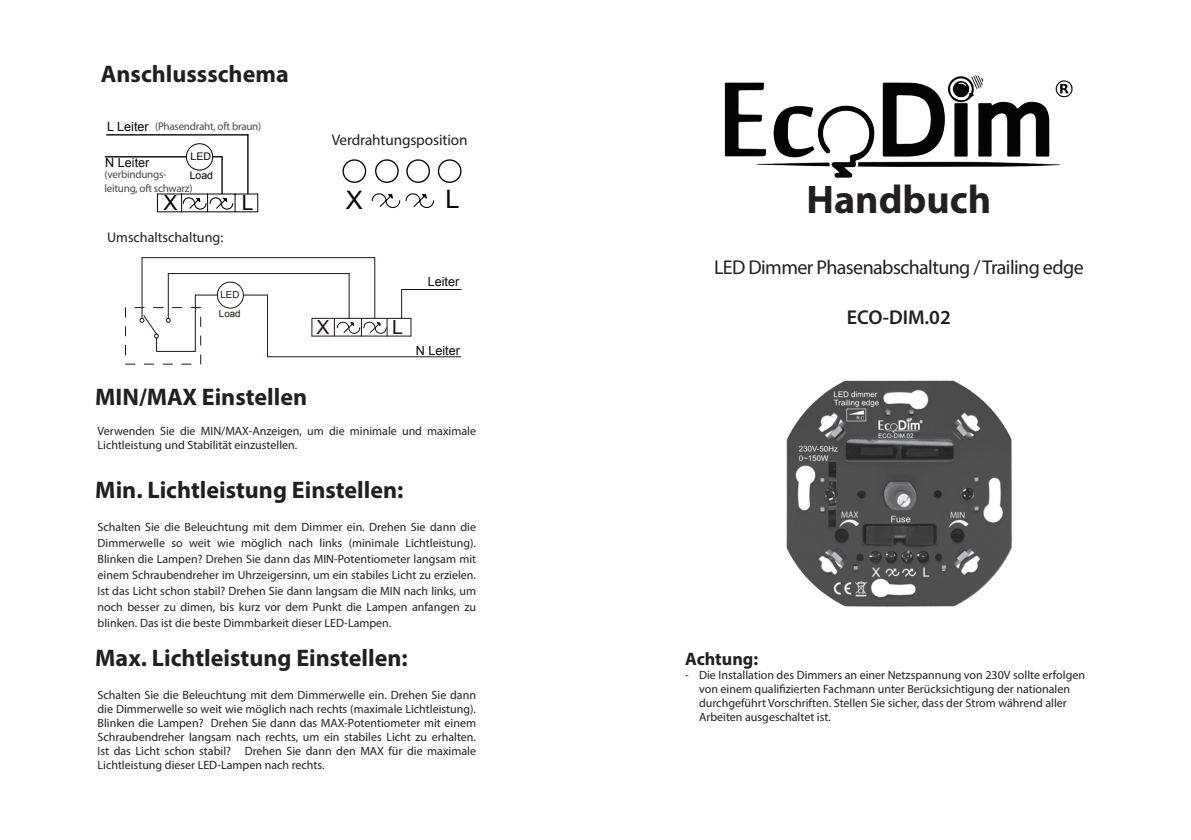
<style>
.page{position:relative;width:1191px;height:840px;background:#fff}
.page>*{position:absolute;margin:0;border:0;box-sizing:border-box;transform-origin:0 0}
.t1{font:700 40px "Myriad Pro";color:#231f20}
.t2{font:25.4px "Arial";color:#050504}
.t3{font:700 24px "Myriad Pro";color:#231f20}
.t4{font:21px "Arial";color:#050504}
.t5{font:20px "Myriad Pro";letter-spacing:-.03em;color:#231f20}
.t6{font:600 20px "Myriad Pro";color:#231f20}
.t7{font:19.4px "Arial";color:#211613}
.t8{font:700 18px "Myriad Pro";color:#231f20}
.t9{font:15.2px "Myriad Pro";letter-spacing:-.01em;color:#231f20}
.t10{font:14px "Myriad Pro";color:#211e1e}
.t11{font:12.6px "Arial";color:#050504}
.t12{font:12px/14px "Myriad Pro";color:#231f20}
.t13{font:11px/13.2px "Myriad Pro";letter-spacing:-.025em;color:#474848}
.t14{font:10.4px "Arial";color:#050504}
.t15{font:9.8px "Arial";letter-spacing:-.005em;color:#211613}
</style>
<div class="page">
<img style="left:786px;top:380px;width:226px;height:227px">
<img style="left:724px;top:75px;width:349px;height:103px">
<hr style="left:105px;top:156px;width:94px;height:1px;background:#050504">
<hr style="left:107px;top:134px;width:141px;height:1px;background:#050504">
<hr style="left:157px;top:211px;width:101px;height:1px;background:#050504">
<hr style="left:157px;top:193px;width:101px;height:1px;background:#050504">
<svg style="left:257px;top:194px;width:1px;height:18px"></svg>
<svg style="left:157px;top:194px;width:1px;height:17px"></svg>
<svg style="left:181px;top:194px;width:55px;height:18px"></svg>
<hr style="left:247px;top:135px;width:1px;height:58px;background:#050504">
<hr style="left:221px;top:157px;width:2px;height:37px;background:#050504">
<div style="left:186px;top:144px;width:27px;height:26px;background:#fff;border-radius:50%"></div>
<div style="left:186px;top:143px;width:27px;height:27px;border:1px solid #050504;border-radius:50%"></div>
<svg style="left:371px;top:193px;width:64px;height:15px"></svg>
<svg style="left:342px;top:159px;width:120px;height:24px"></svg>
<hr style="left:374px;top:257px;width:1px;height:61px;background:#211613">
<hr style="left:168px;top:273px;width:1px;height:45px;background:#211613">
<hr style="left:349px;top:273px;width:1px;height:45px;background:#211613">
<hr style="left:142px;top:257px;width:1px;height:61px;background:#211613">
<hr style="left:168px;top:273px;width:181px;height:1px;background:#211613">
<hr style="left:142px;top:257px;width:233px;height:1px;background:#211613">
<svg style="left:125px;top:281px;width:336px;height:83px"></svg>
<p class="t3" style="left:101px;top:58px;width:189px">Anschlussschema</p>
<p class="t13" style="left:155px;top:119px;width:108px">(Phasendraht, oft braun)</p>
<p class="t11" style="left:107px;top:118px;width:43px">L Leiter</p>
<p class="t11" style="left:105px;top:154px;width:46px">N Leiter</p>
<p class="t14" style="left:191px;top:149px;width:22px">LED</p>
<p class="t13" style="left:105px;top:168px;width:89px">(verbindungs&shy;leitung, oft schwarz)</p>
<p class="t14" style="left:190px;top:168px;width:25px">Load</p>
<p class="t4" style="left:163px;top:189px;width:15px">X</p>
<p class="t4" style="left:242px;top:188px;width:13px">L</p>
<p class="t10" style="left:107px;top:228px;width:118px">Umschaltschaltung:</p>
<p class="t15" style="left:220px;top:288px;width:20px">LED</p>
<p class="t15" style="left:219px;top:307px;width:23px">Load</p>
<p class="t9" style="left:332px;top:130px;width:137px">Verdrahtungsposition</p>
<p class="t2" style="left:346px;top:183px;width:18px">X</p>
<p class="t2" style="left:445px;top:182px;width:16px">L</p>
<p class="t7" style="left:316px;top:314px;width:14px">X</p>
<p class="t7" style="left:392px;top:314px;width:12px">L</p>
<p class="t11" style="left:428px;top:273px;width:33px">Leiter</p>
<p class="t11" style="left:416px;top:342px;width:46px">N Leiter</p>
<p class="t3" style="left:95px;top:381px;width:213px">MIN/MAX Einstellen</p>
<p class="t12" style="left:98px;top:424px;width:380px">Verwenden Sie die MIN/MAX-Anzeigen, um die minimale und maximale<br>Lichtleistung und Stabilität einzustellen.</p>
<p class="t3" style="left:95px;top:474px;width:309px">Min. Lichtleistung Einstellen:</p>
<p class="t12" style="left:98px;top:518px;width:380px;line-height:16px;text-align:justify">Schalten Sie die Beleuchtung mit dem Dimmer ein. Drehen Sie dann die Dimmerwelle so weit wie möglich nach links (minimale Lichtleistung).<br>Blinken die Lampen? Drehen Sie dann das MIN-Potentiometer langsam mit einem Schraubendreher im Uhrzeigersinn, um ein stabiles Licht zu erzielen.<br>Ist das Licht schon stabil? Drehen Sie dann langsam die MIN nach links, um noch besser zu dimen, bis kurz vor dem Punkt die Lampen anfangen zu blinken. Das ist die beste Dimmbarkeit dieser LED-Lampen.</p>
<p class="t3" style="left:95px;top:642px;width:314px">Max. Lichtleistung Einstellen:</p>
<p class="t12" style="left:98px;top:687px;width:380px;text-align:justify">Schalten Sie die Beleuchtung mit dem Dimmerwelle ein. Drehen Sie dann die Dimmerwelle so weit wie möglich nach rechts (maximale Lichtleistung).<br>Blinken die Lampen? Drehen Sie dann das MAX-Potentiometer mit einem Schraubendreher langsam nach rechts, um ein stabiles Licht zu erhalten.<br>Ist das Licht schon stabil? Drehen Sie dann den MAX für die maximale Lichtleistung dieser LED-Lampen nach rechts.</p>
<p class="t1" style="left:806px;top:173px;width:186px">Handbuch</p>
<p class="t5" style="left:714px;top:255px;width:371px">LED Dimmer Phasenabschaltung / Trailing edge</p>
<p class="t6" style="left:847px;top:305px;width:105px">ECO-DIM.02</p>
<p class="t8" style="left:685px;top:646px;width:74px">Achtung:</p>
<p class="t12" style="left:685px;top:667px;width:401px">- Die Installation des Dimmers an einer Netzspannung von 230V sollte erfolgen</p>
<p class="t12" style="left:699px;top:681px;width:372px">von einem qualifizierten Fachmann unter Berücksichtigung der nationalen durchgeführt Vorschriften. Stellen Sie sicher, dass der Strom während aller<br>Arbeiten ausgeschaltet ist.</p>
</div>
